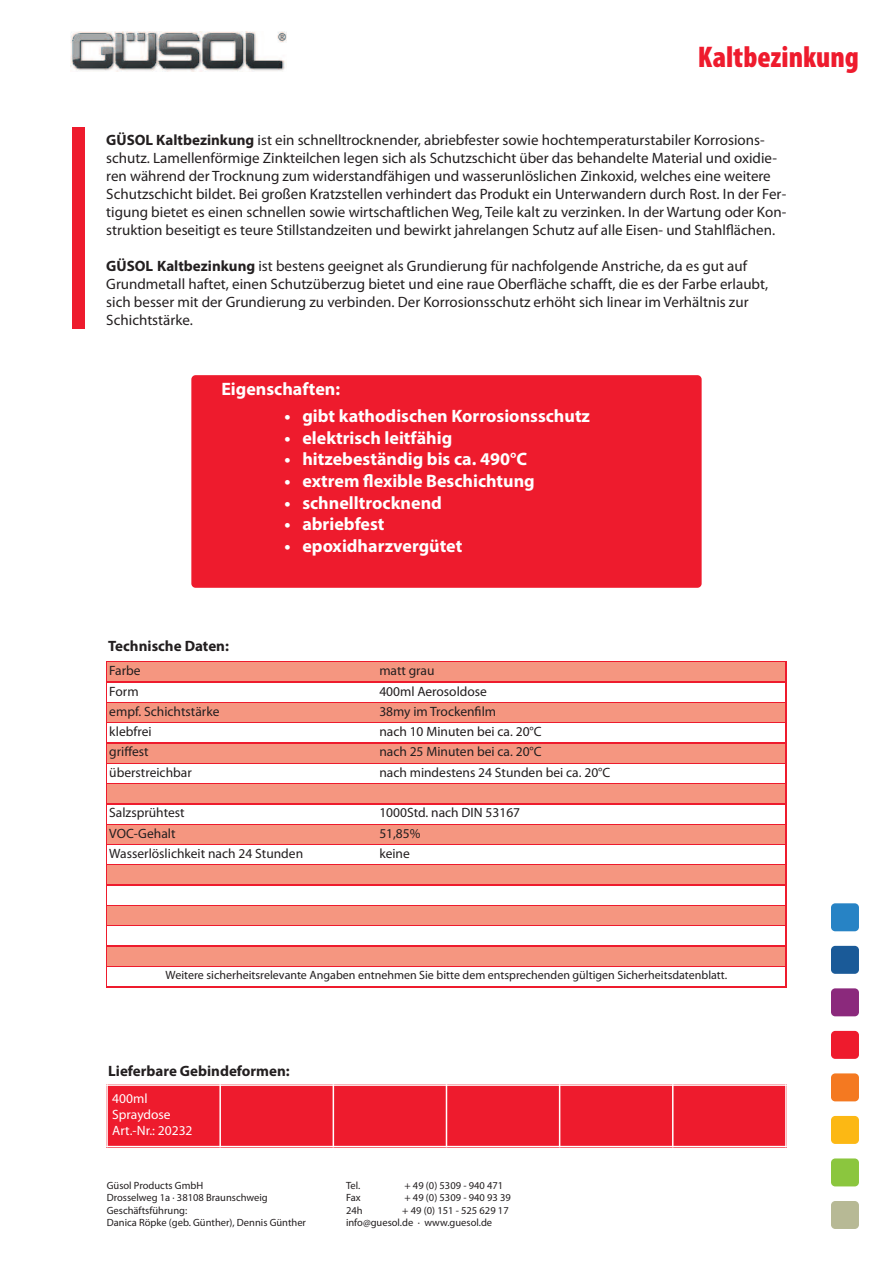
<style>
.page{position:relative;width:893px;height:1263px;background:#fff}
.page>*{position:absolute;margin:0;border:0;box-sizing:border-box;transform-origin:0 0}
.t1{font:900 condensed 30px "Myriad Pro";color:#ee1b2d}
.t2{font:700 18px "Myriad Pro";color:#fff}
.t3{font:15px/18px "Myriad Pro";color:#231f20}
.t4{font:700 15px "Myriad Pro";color:#231f20}
.t5{font:13.5px "Myriad Pro";color:#231f20}
.t6{font:13.5px/16.2px "Myriad Pro";color:#fff}
.t7{font:12px "Myriad Pro";color:#231f20}
.t8{font:10.5px/12.6px "Myriad Pro";color:#231f20}
.s1{font-weight:700}
</style>
<div class="page">
<img style="left:70px;top:32px;width:217px;height:40px">
<div style="left:831px;top:903px;width:28px;height:28px;background:#2783c5;border-radius:4px"></div>
<div style="left:831px;top:946px;width:28px;height:28px;background:#1a5a98;border-radius:4px"></div>
<div style="left:831px;top:1116px;width:28px;height:28px;background:#fcb814;border-radius:4px"></div>
<div style="left:831px;top:1031px;width:28px;height:28px;background:#ee1b2d;border-radius:4px"></div>
<div style="left:831px;top:1073px;width:28px;height:28px;background:#f47921;border-radius:4px"></div>
<div style="left:831px;top:1158px;width:28px;height:28px;background:#8bc63e;border-radius:4px"></div>
<div style="left:831px;top:1201px;width:28px;height:28px;background:#b7b995;border-radius:4px"></div>
<div style="left:831px;top:988px;width:28px;height:28px;background:#8b297c;border-radius:4px"></div>
<div style="left:72px;top:128px;width:13px;height:201px;background:#ee1b2d"></div>
<div style="left:191px;top:375px;width:511px;height:213px;background:#ee1b2d;border-radius:4px"></div>
<svg style="left:106px;top:661px;width:681px;height:326px;background:#f03845"></svg>
<div style="left:108px;top:662px;width:677px;height:19px;background:#f59680"></div>
<div style="left:108px;top:683px;width:677px;height:19px;background:#fff"></div>
<div style="left:108px;top:703px;width:677px;height:19px;background:#f59680"></div>
<div style="left:108px;top:723px;width:677px;height:19px;background:#fff"></div>
<div style="left:108px;top:744px;width:677px;height:18px;background:#f59680"></div>
<div style="left:108px;top:764px;width:677px;height:19px;background:#fff"></div>
<div style="left:108px;top:784px;width:677px;height:19px;background:#f59680"></div>
<div style="left:108px;top:804px;width:677px;height:19px;background:#fff"></div>
<div style="left:108px;top:825px;width:677px;height:19px;background:#f59680"></div>
<div style="left:108px;top:845px;width:677px;height:19px;background:#fff"></div>
<div style="left:108px;top:865px;width:677px;height:19px;background:#f59680"></div>
<div style="left:108px;top:886px;width:677px;height:18px;background:#fff"></div>
<div style="left:108px;top:906px;width:677px;height:19px;background:#f59680"></div>
<div style="left:108px;top:926px;width:677px;height:19px;background:#fff"></div>
<div style="left:108px;top:947px;width:677px;height:18px;background:#f59680"></div>
<div style="left:108px;top:967px;width:677px;height:19px;background:#fff"></div>
<div style="left:106px;top:1084px;width:114px;height:63px;background:#ee1b2d"></div>
<div style="left:220px;top:1084px;width:113px;height:63px;background:#ee1b2d"></div>
<div style="left:333px;top:1084px;width:113px;height:63px;background:#ee1b2d"></div>
<div style="left:446px;top:1084px;width:114px;height:63px;background:#ee1b2d"></div>
<div style="left:560px;top:1084px;width:113px;height:63px;background:#ee1b2d"></div>
<div style="left:673px;top:1084px;width:114px;height:63px;background:#ee1b2d"></div>
<hr style="left:106px;top:1084px;width:2px;height:63px;background:#fff">
<hr style="left:219px;top:1084px;width:2px;height:63px;background:#fff">
<hr style="left:333px;top:1084px;width:1px;height:63px;background:#fff">
<hr style="left:446px;top:1084px;width:1px;height:63px;background:#fff">
<hr style="left:559px;top:1084px;width:1px;height:63px;background:#fff">
<hr style="left:672px;top:1084px;width:1px;height:63px;background:#fff">
<hr style="left:785px;top:1084px;width:2px;height:63px;background:#fff">
<hr style="left:106px;top:1084px;width:681px;height:2px;background:#fff">
<hr style="left:106px;top:1146px;width:681px;height:1px;background:#fff">
<h1 class="t1" style="left:698px;top:40px;width:163px">Kaltbezinkung</h1>
<p class="t3" style="left:106px;top:131px;width:682px"><span class="s1">GÜSOL Kaltbezinkung</span> ist ein schnelltrocknender, abriebfester sowie hochtemperaturstabiler Korrosions&shy;schutz. Lamellenförmige Zinkteilchen legen sich als Schutzschicht über das behandelte Material und oxidie&shy;ren während der Trocknung zum widerstandfähigen und wasserunlöslichen Zinkoxid, welches eine weitere Schutzschicht bildet. Bei großen Kratzstellen verhindert das Produkt ein Unterwandern durch Rost. In der Fer&shy;tigung bietet es einen schnellen sowie wirtschaftlichen Weg, Teile kalt zu verzinken. In der Wartung oder Kon&shy;struktion beseitigt es teure Stillstandzeiten und bewirkt jahrelangen Schutz auf alle Eisen- und Stahlflächen.</p>
<p class="t3" style="left:106px;top:257px;width:663px"><span class="s1">GÜSOL Kaltbezinkung</span> ist bestens geeignet als Grundierung für nachfolgende Anstriche, da es gut auf Grundmetall haftet, einen Schutzüberzug bietet und eine raue Oberfläche schafft, die es der Farbe erlaubt, sich besser mit der Grundierung zu verbinden. Der Korrosionsschutz erhöht sich linear im Verhältnis zur Schichtstärke.</p>
<p class="t2" style="left:221px;top:377px;width:120px">Eigenschaften:</p>
<p class="t2" style="left:284px;top:404px;width:307px">• gibt kathodischen Korrosionsschutz</p>
<p class="t2" style="left:284px;top:426px;width:169px">• elektrisch leitfähig</p>
<p class="t2" style="left:284px;top:448px;width:244px">• hitzebeständig bis ca. 490°C</p>
<p class="t2" style="left:284px;top:469px;width:252px">• extrem flexible Beschichtung</p>
<p class="t2" style="left:284px;top:491px;width:159px">• schnelltrocknend</p>
<p class="t2" style="left:284px;top:512px;width:102px">• abriebfest</p>
<p class="t2" style="left:284px;top:534px;width:180px">• epoxidharzvergütet</p>
<p class="t4" style="left:108px;top:636px;width:122px">Technische Daten:</p>
<p class="t5" style="left:109px;top:663px;width:33px">Farbe</p>
<p class="t5" style="left:379px;top:663px;width:57px">matt grau</p>
<p class="t5" style="left:109px;top:684px;width:31px">Form</p>
<p class="t5" style="left:379px;top:684px;width:109px">400ml Aerosoldose</p>
<p class="t5" style="left:109px;top:704px;width:112px">empf. Schichtstärke</p>
<p class="t5" style="left:379px;top:704px;width:118px">38my im Trockenfilm</p>
<p class="t5" style="left:109px;top:724px;width:44px">klebfrei</p>
<p class="t5" style="left:379px;top:724px;width:164px">nach 10 Minuten bei ca. 20°C</p>
<p class="t5" style="left:109px;top:744px;width:41px">griffest</p>
<p class="t5" style="left:379px;top:744px;width:164px">nach 25 Minuten bei ca. 20°C</p>
<p class="t5" style="left:109px;top:765px;width:84px">überstreichbar</p>
<p class="t5" style="left:379px;top:765px;width:233px">nach mindestens 24 Stunden bei ca. 20°C</p>
<p class="t5" style="left:109px;top:805px;width:77px">Salzsprühtest</p>
<p class="t5" style="left:379px;top:805px;width:142px">1000Std. nach DIN 53167</p>
<p class="t5" style="left:109px;top:826px;width:68px">VOC-Gehalt</p>
<p class="t5" style="left:379px;top:826px;width:43px">51,85%</p>
<p class="t5" style="left:109px;top:846px;width:195px">Wasserlöslichkeit nach 24 Stunden</p>
<p class="t5" style="left:379px;top:846px;width:32px">keine</p>
<p class="t7" style="left:166px;top:969px;width:563px">Weitere sicherheitsrelevante Angaben entnehmen Sie bitte dem entsprechenden gültigen Sicherheitsdatenblatt.</p>
<p class="t4" style="left:108px;top:1061px;width:183px">Lieferbare Gebindeformen:</p>
<p class="t6" style="left:112px;top:1091px;width:82px">400ml<br>Spraydose<br>Art.-Nr.: 20232</p>
<p class="t8" style="left:107px;top:1179px;width:201px">Güsol Products GmbH<br>Drosselweg 1a · 38108 Braunschweig<br>Geschäftsführung:<br>Danica Röpke (geb. Günther), Dennis Günther</p>
<p class="t8" style="left:346px;top:1179px;width:16px">Tel.</p>
<p class="t8" style="left:404px;top:1179px;width:100px">+ 49 (0) 5309 - 940 471</p>
<p class="t8" style="left:346px;top:1191px;width:16px">Fax</p>
<p class="t8" style="left:404px;top:1191px;width:108px">+ 49 (0) 5309 - 940 93 39</p>
<p class="t8" style="left:346px;top:1204px;width:18px">24h</p>
<p class="t8" style="left:346px;top:1204px;width:164px;text-indent:56px">+ 49 (0) 151 - 525 629 17 info@guesol.de · www.guesol.de</p>
</div>
